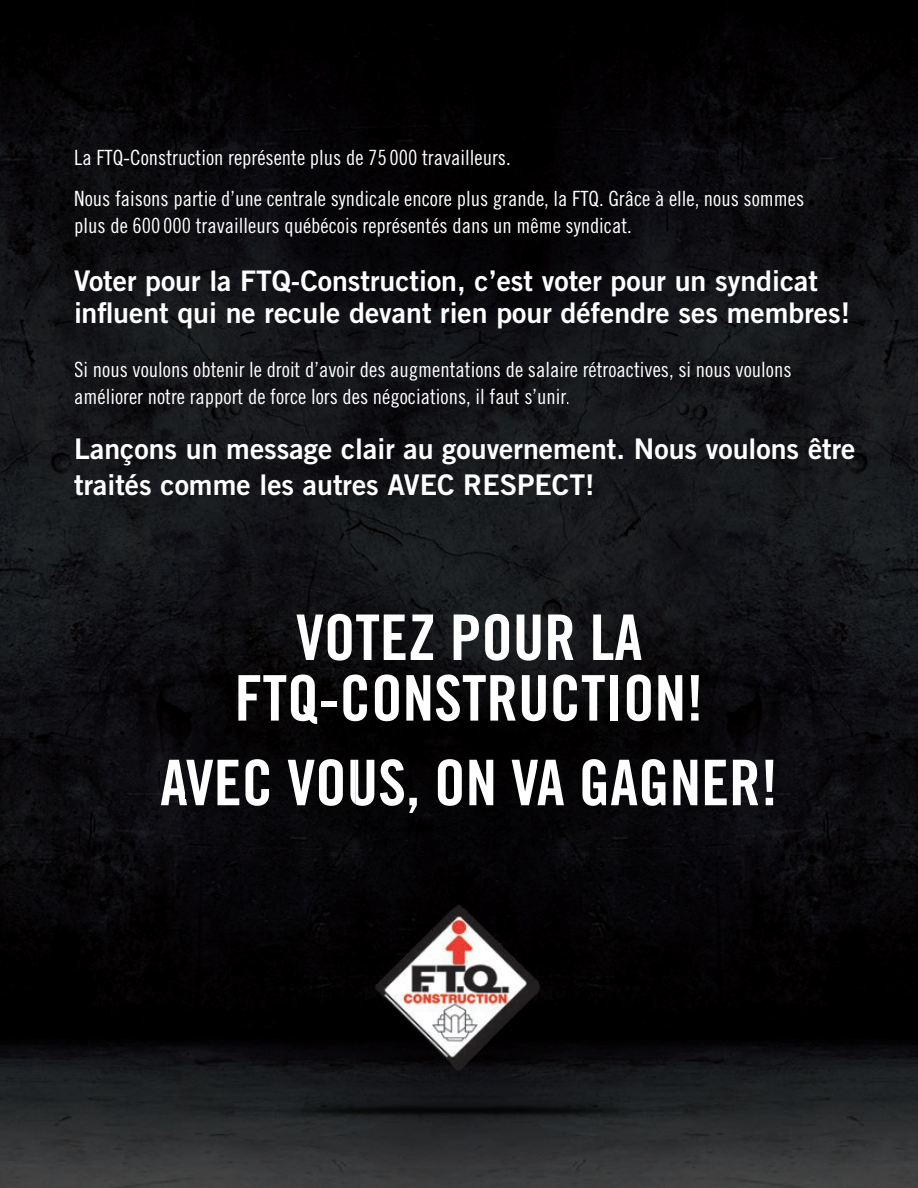
<style>
.page{position:relative;width:918px;height:1188px;background:#fff}
.page>*{position:absolute;margin:0;border:0;box-sizing:border-box;transform-origin:0 0}
.t1{font:63px "Trade Gothic LT Std Bd Cn 20";color:#fff}
.t2{font:28.5px "Trade Gothic LT Std Bd 2";color:#fff}
.t3{font:21px "Trade Gothic LT Std Cn 18";color:#fff}
</style>
<div class="page">
<img style="left:0;top:0;width:1px;height:1188px">
<img style="left:1px;top:0;width:917px;height:1188px">
<img style="left:83px;top:302px;width:765px;height:26px">
<img style="left:76px;top:302px;width:4px;height:21px">
<img style="left:90px;top:270px;width:728px;height:26px">
<img style="left:75px;top:271px;width:15px;height:20px">
<svg style="left:90px;top:271px;width:1px;height:20px"></svg>
<img style="left:164px;top:217px;width:467px;height:19px">
<div style="left:76px;top:217px;width:83px;height:19px;background:#0c0b0f"></div>
<img style="left:75px;top:190px;width:729px;height:19px">
<img style="left:76px;top:150px;width:310px;height:19px">
<div style="left:390px;top:150px;width:119px;height:15px;background:#020001"></div>
<img style="left:74px;top:474px;width:518px;height:21px">
<img style="left:76px;top:438px;width:780px;height:27px">
<img style="left:75px;top:389px;width:491px;height:19px">
<img style="left:75px;top:362px;width:716px;height:19px">
<svg style="left:404px;top:474px;width:1px;height:21px"></svg>
<img style="left:238px;top:674px;width:466px;height:50px">
<img style="left:296px;top:614px;width:346px;height:47px">
<div style="left:342px;top:886px;width:234px;height:22px;background:#040104"></div>
<div style="left:186px;top:759px;width:352px;height:54px;background:#050406"></div>
<img style="left:161px;top:760px;width:26px;height:45px">
<img style="left:537px;top:759px;width:236px;height:47px">
<div style="left:342px;top:908px;width:13px;height:153px;background:#020001"></div>
<img style="left:246px;top:1061px;width:109px;height:68px">
<img style="left:355px;top:908px;width:184px;height:184px">
<img style="left:539px;top:908px;width:37px;height:153px">
<img style="left:539px;top:1061px;width:184px;height:31px">
<img style="left:355px;top:1092px;width:368px;height:37px">
<p class="t3" style="left:74px;top:150px;width:438px">La FTQ-Construction représente plus de 75 000 travailleurs.</p>
<p class="t3" style="left:74px;top:191px;width:732px">Nous faisons partie d’une centrale syndicale encore plus grande, la FTQ. Grâce à elle, nous sommes</p>
<p class="t3" style="left:74px;top:218px;width:559px">plus de 600 000 travailleurs québécois représentés dans un même syndicat.</p>
<p class="t2" style="left:74px;top:271px;width:745px">V ter pour la FTQ-Construction, c’est voter pour un syndicat</p>
<p class="t2" style="left:89px;top:271px;width:16px">o</p>
<p class="t2" style="left:74px;top:303px;width:777px">influent qui ne recule devant rien pour défendre ses membres!</p>
<p class="t3" style="left:74px;top:362px;width:719px">Si nous voulons obtenir le droit d’avoir des augmentations de salaire rétroactives, si nous voulons</p>
<p class="t3" style="left:74px;top:389px;width:497px">améliorer notre rapport de force lors des négociations, il faut s’unir.</p>
<p class="t2" style="left:74px;top:438px;width:783px">Lançons un message clair au gouvernement. Nous voulons être</p>
<p class="t2" style="left:74px;top:474px;width:522px">traités comme les autres AVEC RESPECT!</p>
<p class="t1" style="left:296px;top:601px;width:348px">VOTEZ POUR LA</p>
<p class="t1" style="left:235px;top:662px;width:470px">FTQ-CONSTRUCTION!</p>
<p class="t1" style="left:160px;top:747px;width:620px">A EC VOUS, ON VA GAGNER!</p>
<p class="t1" style="left:186px;top:747px;width:29px">V</p>
</div>
